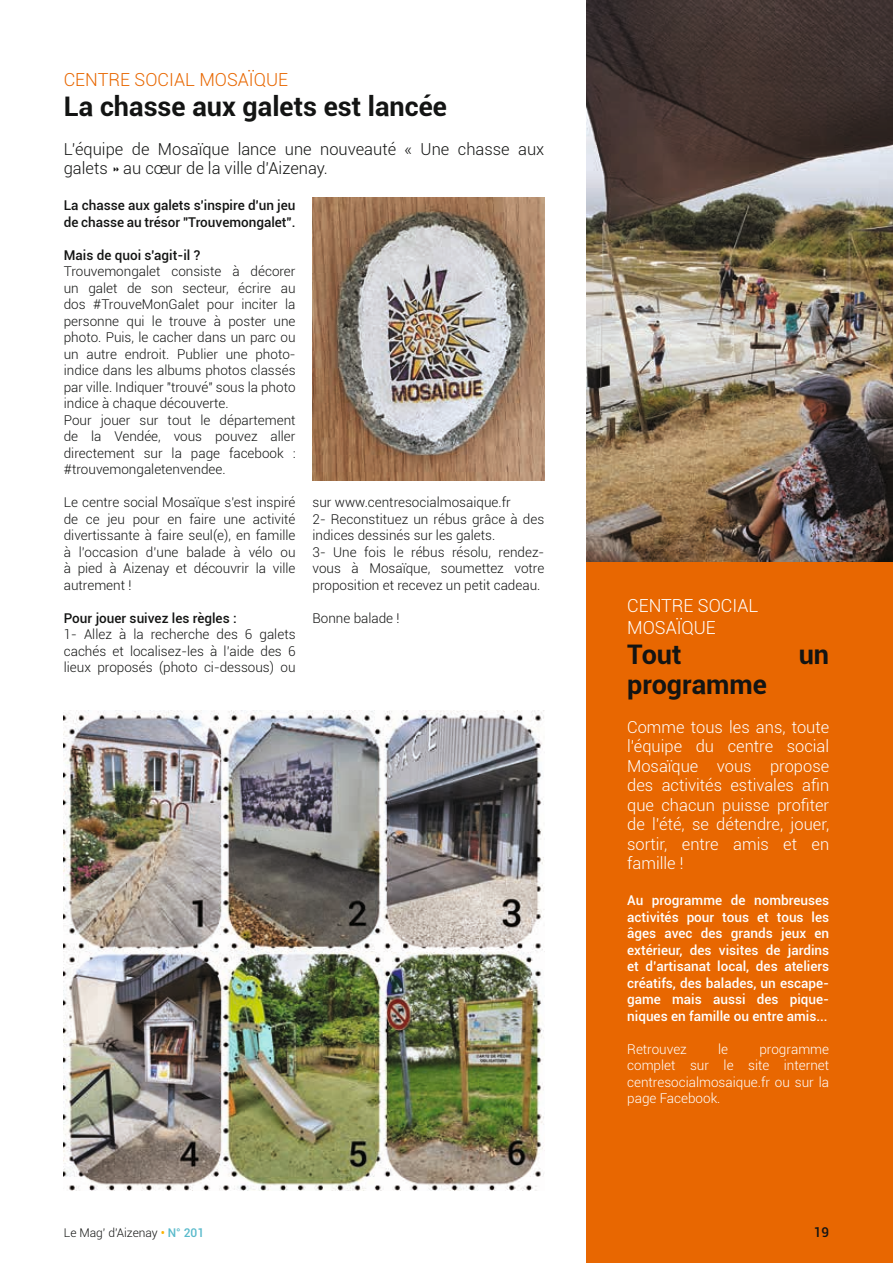
<style>
.page{position:relative;width:893px;height:1263px;background:#fff}
.page>*{position:absolute;margin:0;border:0;box-sizing:border-box;transform-origin:0 0}
.t1{font:700 27px "Roboto";color:#131413}
.t2{font:300 18px "Roboto";color:#e86701}
.t3{font:300 18px/21.6px "Roboto";color:#fff}
.t4{font:300 16.5px/19.5px "Roboto";color:#fff;text-align:justify}
.t5{font:300 16.5px/19.5px "Roboto";color:#131413}
.t6{font:300 13.5px/16.5px "Roboto";color:#131413}
.t7{font:500 13.5px/16.5px "Roboto";color:#fff;text-align:justify}
.t8{font:500 13.5px/16.5px "Roboto";color:#131413}
.t9{font:300 13.5px/16.5px "Roboto";color:#fff;text-align:justify}
.t10{font:300 12px "Roboto";color:#131413}
.s1{font-weight:500;color:#fbb200}
.s2{font-weight:500;color:#59bacb}
</style>
<div class="page">
<div style="left:587px;top:0;width:306px;height:1263px;background:#e86701"></div>
<img style="left:64px;top:710px;width:480px;height:481px">
<img style="left:313px;top:197px;width:231px;height:283px">
<img style="left:587px;top:0;width:306px;height:561px">
<h2 class="t2" style="left:64px;top:67px;width:226px">CENTRE SOCIAL MOSAÏQUE</h2>
<h1 class="t1" style="left:64px;top:87px;width:385px">La chasse aux galets est lancée</h1>
<p class="t5" style="left:64px;top:139px;width:482px">L’équipe de Mosaïque lance une nouveauté « Une chasse aux galets » au cœur de la ville d’Aizenay.</p>
<p class="t8" style="left:64px;top:197px;width:233px">La chasse aux galets s'inspire d'un jeu de chasse au trésor "Trouvemongalet".</p>
<p class="t8" style="left:64px;top:246px;width:138px">Mais de quoi s'agit-il ?</p>
<p class="t6" style="left:64px;top:263px;width:233px">Trouvemongalet consiste à décorer un galet de son secteur, écrire au dos #TrouveMonGalet pour inciter la personne qui le trouve à poster une photo. Puis, le cacher dans un parc ou un autre endroit. Publier une photo&shy;indice dans les albums photos classés par ville. Indiquer "trouvé" sous la photo indice à chaque découverte.<br>Pour jouer sur tout le département de la Vendée, vous pouvez aller directement sur la page facebook : #trouvemongaletenvendee.</p>
<p class="t6" style="left:64px;top:494px;width:233px;text-align:justify">Le centre social Mosaïque s'est inspiré de ce jeu pour en faire une activité divertissante à faire seul(e), en famille à l’occasion d’une balade à vélo ou à pied à Aizenay et découvrir la ville autrement !</p>
<p class="t8" style="left:64px;top:609px;width:174px">Pour jouer suivez les règles :</p>
<p class="t6" style="left:64px;top:626px;width:233px;text-align:justify">1- Allez à la recherche des 6 galets cachés et localisez-les à l’aide des 6 lieux proposés (photo ci-dessous) ou</p>
<p class="t6" style="left:313px;top:494px;width:233px">sur www.centresocialmosaique.fr<br>2- Reconstituez un rébus grâce à des indices dessinés sur les galets.<br>3- Une fois le rébus résolu, rendez&shy;vous à Mosaïque, soumettez votre proposition et recevez un petit cadeau.</p>
<p class="t6" style="left:313px;top:609px;width:89px">Bonne balade !</p>
<h2 class="t3" style="left:627px;top:594px;width:133px">CENTRE SOCIAL<br>MOSAÏQUE</h2>
<h1 class="t1" style="left:627px;top:635px;width:56px">Tout</h1>
<h1 class="t1" style="left:799px;top:635px;width:32px">un</h1>
<h1 class="t1" style="left:627px;top:665px;width:141px">programme</h1>
<p class="t4" style="left:627px;top:716px;width:203px">Comme tous les ans, toute l'équipe du centre social Mosaïque vous propose des activités estivales afin que chacun puisse profiter de l’été, se détendre, jouer, sortir, entre amis et en famille !</p>
<p class="t7" style="left:627px;top:892px;width:203px">Au programme de nombreuses activités pour tous et tous les âges avec des grands jeux en extérieur, des visites de jardins et d’artisanat local, des ateliers créatifs, des balades, un escape&shy;game mais aussi des pique&shy;niques en famille ou entre amis...</p>
<p class="t9" style="left:627px;top:1040px;width:61px">Retrouvez</p>
<p class="t9" style="left:718px;top:1040px;width:12px">le</p>
<p class="t9" style="left:627px;top:1040px;width:203px;text-indent:132px">programme complet sur le site internet centresocialmosaique.fr ou sur la page Facebook.</p>
<p class="t10" style="left:64px;top:1225px;width:142px">Le Mag' d'Aizenay <span class="s1">•</span> <span class="s2">N° 201</span></p>
<p class="t8" style="left:814px;top:1224px;width:17px">19</p>
</div>
